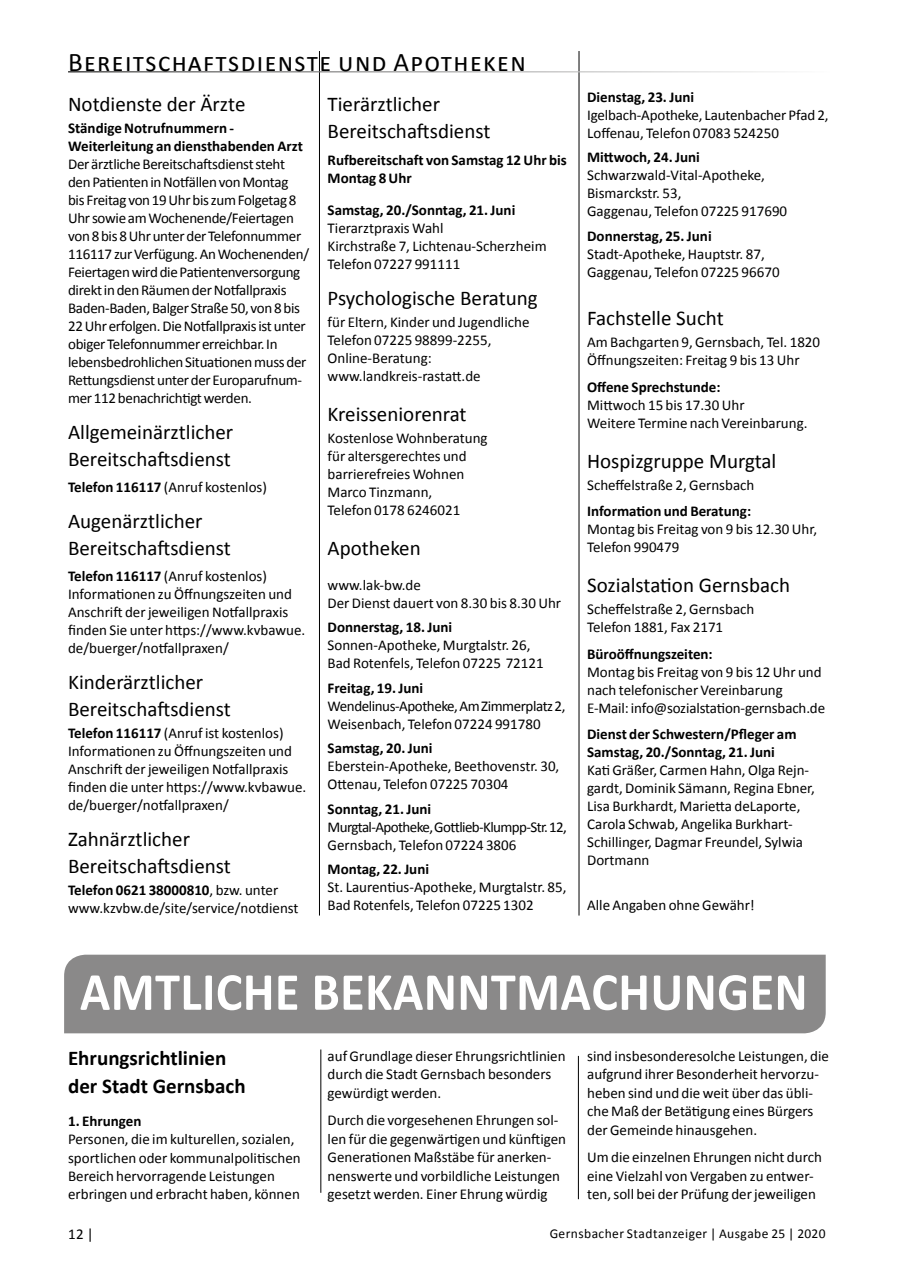
<style>
.page{position:relative;width:902px;height:1280px;background:#fff}
.page>*{position:absolute;margin:0;border:0;box-sizing:border-box;transform-origin:0 0}
.t1{font:700 54px "Calibri";letter-spacing:.01em;color:#fff;scale:.93 1}
.t2{font:27px "Calibri";letter-spacing:.05em;color:#000}
.t3{font:21px/27px "Calibri";color:#000}
.t4{font:700 21px/27.3px "Calibri";color:#000}
.t5{font:15px/18px "Calibri";color:#000}
.t6{font:15px/18px "Calibri";letter-spacing:-.02em;color:#000}
.t7{font:700 15px/18px "Calibri";color:#000}
.t8{font:15px/18px "Calibri";letter-spacing:-.03em;color:#000}
.t9{font:13.5px "Calibri";letter-spacing:.03em;color:#000}
.s1{font-weight:700}
</style>
<div class="page">
<hr style="left:578px;top:51px;width:1px;height:864px;background:#000">
<hr style="left:319px;top:51px;width:1px;height:864px;background:#000">
<hr style="left:68px;top:71px;width:761px;height:1px;background:#fff">
<div style="left:64px;top:955px;width:761px;height:78px;background:#8a8989"></div>
<hr style="left:320px;top:1049px;width:1px;height:144px;background:#000">
<hr style="left:578px;top:1056px;width:1px;height:143px;background:#000">
<h2 class="t2" style="left:68px;top:45px;width:459px">Bereitschaftsdienste und Apotheken</h2>
<h3 class="t3" style="left:68px;top:91px;width:179px">Notdienste der Ärzte</h3>
<p class="t7" style="left:68px;top:119px;width:236px">Ständige Notrufnummern -<br>Weiterleitung an diensthabenden Arzt</p>
<p class="t6" style="left:68px;top:155px;width:242px">Der ärztliche Bereitschaftsdienst steht den Patienten in Notfällen von Montag<br>bis Freitag von 19 Uhr bis zum Folgetag 8<br>Uhr sowie am Wochenende/Feiertagen von 8 bis 8 Uhr unter der Telefonnummer 116117 zur Verfügung. An Wochenenden/ Feiertagen wird die Patientenversorgung direkt in den Räumen der Notfallpraxis Baden-Baden, Balger Straße 50, von 8 bis 22 Uhr erfolgen. Die Notfallpraxis ist unter obiger Telefonnummer erreichbar. In lebensbedrohlichen Situationen muss der Rettungsdienst unter der Europarufnum&shy;mer 112 benachrichtigt werden.</p>
<h3 class="t3" style="left:68px;top:418px;width:167px">Allgemeinärztlicher<br>Bereitschaftsdienst</h3>
<p class="t5" style="left:68px;top:478px;width:200px"><span class="s1">Telefon 116117</span> (Anruf kostenlos)</p>
<h3 class="t3" style="left:68px;top:507px;width:164px">Augenärztlicher<br>Bereitschaftsdienst</h3>
<p class="t5" style="left:68px;top:567px;width:239px"><span class="s1">Telefon 116117</span> (Anruf kostenlos)<br>Informationen zu Öffnungszeiten und Anschrift der jeweiligen Notfallpraxis finden Sie unter https://www.kvbawue. de/buerger/notfallpraxen/</p>
<h3 class="t3" style="left:68px;top:668px;width:164px">Kinderärztlicher<br>Bereitschaftsdienst</h3>
<p class="t5" style="left:68px;top:724px;width:240px"><span class="s1">Telefon 116117</span> (Anruf ist kostenlos)<br>Informationen zu Öffnungszeiten und Anschrift der jeweiligen Notfallpraxis finden die unter https://www.kvbawue. de/buerger/notfallpraxen/</p>
<h3 class="t3" style="left:68px;top:825px;width:164px">Zahnärztlicher<br>Bereitschaftsdienst</h3>
<p class="t5" style="left:68px;top:881px;width:232px"><span class="s1">Telefon 0621 38000810</span>, bzw. unter www.kzvbw.de/site/service/notdienst</p>
<h3 class="t3" style="left:327px;top:91px;width:164px">Tierärztlicher<br>Bereitschaftsdienst</h3>
<p class="t7" style="left:327px;top:151px;width:241px">Rufbereitschaft von Samstag 12 Uhr bis<br>Montag 8 Uhr</p>
<p class="t7" style="left:327px;top:201px;width:189px">Samstag, 20./Sonntag, 21. Juni</p>
<p class="t5" style="left:327px;top:219px;width:220px">Tierarztpraxis Wahl<br>Kirchstraße 7, Lichtenau-Scherzheim<br>Telefon 07227 991111</p>
<h3 class="t3" style="left:327px;top:285px;width:212px">Psychologische Beratung</h3>
<p class="t5" style="left:327px;top:313px;width:203px">für Eltern, Kinder und Jugendliche<br>Telefon 07225 98899-2255,<br>Online-Beratung: www.landkreis-rastatt.de</p>
<h3 class="t3" style="left:327px;top:401px;width:140px">Kreisseniorenrat</h3>
<p class="t5" style="left:327px;top:429px;width:161px">Kostenlose Wohnberatung für altersgerechtes und barrierefreies Wohnen<br>Marco Tinzmann,<br>Telefon 0178 6246021</p>
<h3 class="t3" style="left:327px;top:535px;width:95px">Apotheken</h3>
<p class="t5" style="left:327px;top:576px;width:235px">www.lak-bw.de<br>Der Dienst dauert von 8.30 bis 8.30 Uhr</p>
<p class="t7" style="left:327px;top:618px;width:126px">Donnerstag, 18. Juni</p>
<p class="t5" style="left:327px;top:636px;width:217px">Sonnen-Apotheke, Murgtalstr. 26,<br>Bad Rotenfels, Telefon 07225 72121</p>
<p class="t7" style="left:327px;top:679px;width:97px">Freitag, 19. Juni</p>
<p class="t8" style="left:327px;top:697px;width:239px">Wendelinus-Apotheke, Am Zimmerplatz 2,<br>Weisenbach, Telefon 07224 991780</p>
<p class="t7" style="left:327px;top:739px;width:106px">Samstag, 20. Juni</p>
<p class="t5" style="left:327px;top:757px;width:233px">Eberstein-Apotheke, Beethovenstr. 30,<br>Ottenau, Telefon 07225 70304</p>
<p class="t7" style="left:327px;top:799px;width:105px">Sonntag, 21. Juni</p>
<p class="t6" style="left:327px;top:818px;width:241px">Murgtal-Apotheke, Gottlieb-Klumpp-Str. 12,<br>Gernsbach, Telefon 07224 3806</p>
<p class="t7" style="left:327px;top:860px;width:103px">Montag, 22. Juni</p>
<p class="t5" style="left:327px;top:878px;width:240px">St. Laurentius-Apotheke, Murgtalstr. 85,<br>Bad Rotenfels, Telefon 07225 1302</p>
<p class="t7" style="left:587px;top:88px;width:108px">Dienstag, 23. Juni</p>
<p class="t5" style="left:587px;top:106px;width:243px">Igelbach-Apotheke, Lautenbacher Pfad 2,<br>Loffenau, Telefon 07083 524250</p>
<p class="t7" style="left:587px;top:148px;width:114px">Mittwoch, 24. Juni</p>
<p class="t5" style="left:587px;top:166px;width:201px">Schwarzwald-Vital-Apotheke,<br>Bismarckstr. 53,<br>Gaggenau, Telefon 07225 917690</p>
<p class="t7" style="left:587px;top:227px;width:126px">Donnerstag, 25. Juni</p>
<p class="t5" style="left:587px;top:245px;width:194px">Stadt-Apotheke, Hauptstr. 87,<br>Gaggenau, Telefon 07225 96670</p>
<h3 class="t3" style="left:587px;top:305px;width:138px">Fachstelle Sucht</h3>
<p class="t5" style="left:587px;top:333px;width:234px">Am Bachgarten 9, Gernsbach, Tel. 1820<br>Öffnungszeiten: Freitag 9 bis 13 Uhr</p>
<p class="t7" style="left:587px;top:378px;width:135px">Offene Sprechstunde:</p>
<p class="t5" style="left:587px;top:396px;width:222px">Mittwoch 15 bis 17.30 Uhr<br>Weitere Termine nach Vereinbarung.</p>
<h3 class="t3" style="left:587px;top:447px;width:191px">Hospizgruppe Murgtal</h3>
<p class="t5" style="left:587px;top:476px;width:169px">Scheffelstraße 2, Gernsbach</p>
<p class="t7" style="left:587px;top:502px;width:165px">Information und Beratung:</p>
<p class="t5" style="left:587px;top:520px;width:231px">Montag bis Freitag von 9 bis 12.30 Uhr,<br>Telefon 990479</p>
<h3 class="t3" style="left:587px;top:572px;width:204px">Sozialstation Gernsbach</h3>
<p class="t5" style="left:587px;top:600px;width:169px">Scheffelstraße 2, Gernsbach<br>Telefon 1881, Fax 2171</p>
<p class="t7" style="left:587px;top:645px;width:127px">Büroöffnungszeiten:</p>
<p class="t5" style="left:587px;top:663px;width:239px">Montag bis Freitag von 9 bis 12 Uhr und nach telefonischer Vereinbarung<br>E-Mail: info@sozialstation-gernsbach.de</p>
<p class="t7" style="left:587px;top:725px;width:211px">Dienst der Schwestern/Pfleger am<br>Samstag, 20./Sonntag, 21. Juni</p>
<p class="t5" style="left:587px;top:761px;width:229px">Kati Gräßer, Carmen Hahn, Olga Rejn&shy;gardt, Dominik Sämann, Regina Ebner,<br>Lisa Burkhardt, Marietta deLaporte,<br>Carola Schwab, Angelika Burkhart-<br>Schillinger, Dagmar Freundel, Sylwia<br>Dortmann</p>
<p class="t5" style="left:587px;top:896px;width:169px">Alle Angaben ohne Gewähr!</p>
<h1 class="t1" style="left:80px;top:957px;width:783px">AMTLICHE BEKANNTMACHUNGEN</h1>
<h3 class="t4" style="left:68px;top:1045px;width:179px">Ehrungsrichtlinien der Stadt Gernsbach</h3>
<p class="t7" style="left:68px;top:1112px;width:75px">1. Ehrungen</p>
<p class="t5" style="left:68px;top:1130px;width:234px">Personen, die im kulturellen, sozialen, sportlichen oder kommunalpolitischen Bereich hervorragende Leistungen erbringen und erbracht haben, können</p>
<p class="t5" style="left:327px;top:1046px;width:239px;line-height:18.6px">auf Grundlage dieser Ehrungsrichtlinien durch die Stadt Gernsbach besonders gewürdigt werden.</p>
<p class="t5" style="left:327px;top:1111px;width:240px;line-height:18.6px">Durch die vorgesehenen Ehrungen sol&shy;len für die gegenwärtigen und künftigen Generationen Maßstäbe für anerken&shy;nenswerte und vorbildliche Leistungen gesetzt werden. Einer Ehrung würdig</p>
<p class="t5" style="left:587px;top:1046px;width:243px;line-height:18.6px">sind insbesonderesolche Leistungen, die aufgrund ihrer Besonderheit hervorzu&shy;heben sind und die weit über das übli&shy;che Maß der Betätigung eines Bürgers der Gemeinde hinausgehen.</p>
<p class="t5" style="left:587px;top:1148px;width:236px;line-height:18.6px">Um die einzelnen Ehrungen nicht durch eine Vielzahl von Vergaben zu entwer&shy;ten, soll bei der Prüfung der jeweiligen</p>
<p class="t5" style="left:68px;top:1225px;width:27px">12 |</p>
<p class="t9" style="left:549px;top:1225px;width:277px">Gernsbacher Stadtanzeiger | Ausgabe 25 | 2020</p>
</div>
